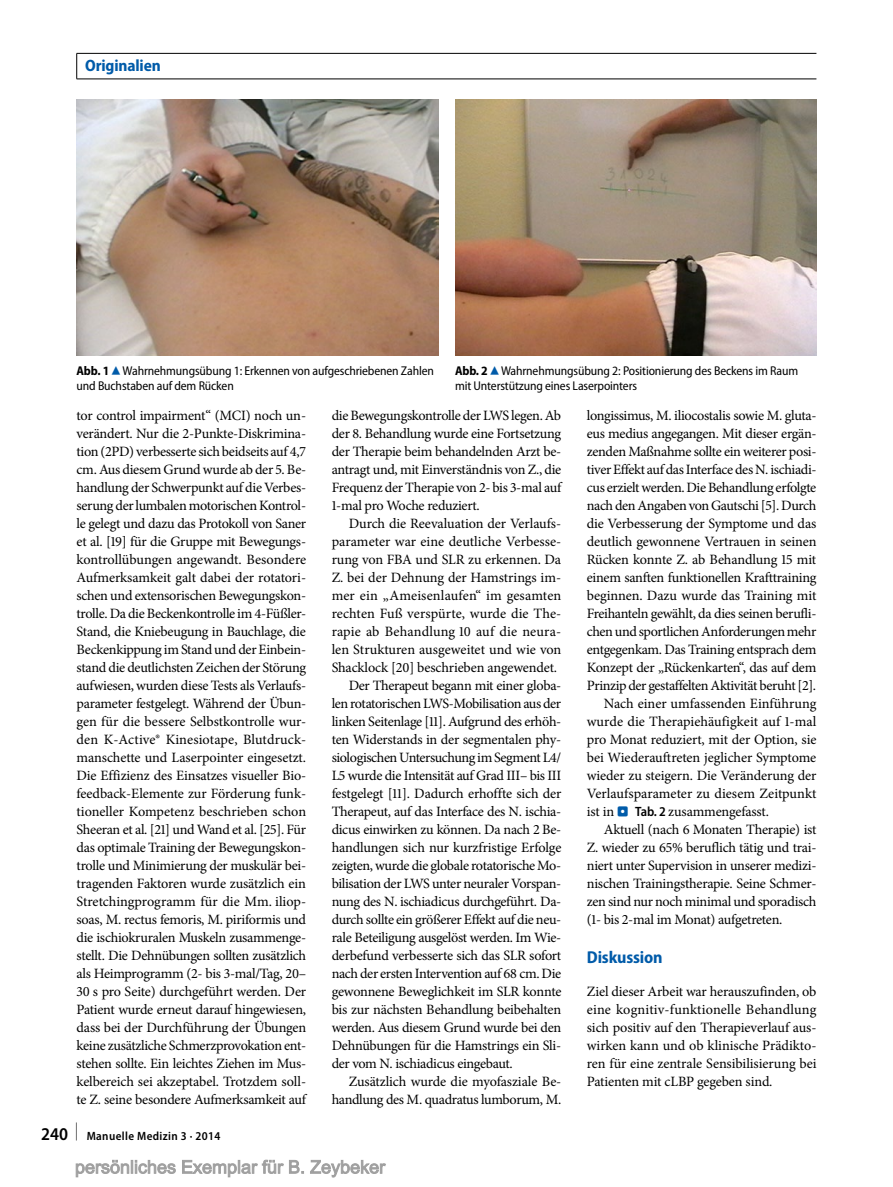
<style>
.page{position:relative;width:893px;height:1187px;background:#fff}
.page>*{position:absolute;margin:0;border:0;box-sizing:border-box;transform-origin:0 0}
.t1{font:700 semi-condensed 17.25px "Myriad Pro";letter-spacing:-.01em;color:#005ba9}
.t2{font:700 semi-condensed 16.5px "Myriad Pro";letter-spacing:-.005em;color:#005ba9}
.t3{font:14.25px/18px "Minion Pro";letter-spacing:-.02em;color:#000;text-align:justify}
.t4{font:14.25px "Minion Pro";letter-spacing:.005em;color:#000}
.t5{font:14.25px "Minion Pro";color:#000}
.t6{font:14.25px "Minion Pro";letter-spacing:.01em;color:#000}
.t7{font:semi-condensed 12.75px/15px "Myriad Pro";letter-spacing:-.01em;color:#000}
.t8{font:600 semi-condensed 12px "Myriad Pro";letter-spacing:.03em;color:#000}
.s1{font-weight:700}
.s2{font-family:"S Buttons";font-stretch:normal;font-size:14.25px;color:#005ba9}
.s3{font-size:18px}
.s4{font-family:"S Buttons";font-size:13.5px;color:#005ba9}
.s5{font-family:"Myriad Pro";font-weight:600;font-stretch:semi-condensed;font-size:13.5px}
</style>
<div class="page">
<img style="left:455px;top:100px;width:361px;height:255px">
<img style="left:77px;top:100px;width:361px;height:255px">
<hr style="left:77px;top:53px;width:739px;height:1px;background:#000">
<svg style="left:76px;top:54px;width:1px;height:25px"></svg>
<hr style="left:77px;top:79px;width:739px;height:1px;background:#000">
<svg style="left:75px;top:1159px;width:311px;height:18px"></svg>
<p class="t2" style="left:85px;top:56px;width:77px">Originalien</p>
<p class="t7" style="left:77px;top:363px;width:359px"><span class="s1">Abb. 1</span><span class="s2">8</span>Wahrnehmungsübung 1: Erkennen von aufgeschriebenen Zahlen und Buchstaben auf dem Rücken</p>
<p class="t7" style="left:455px;top:363px;width:345px"><span class="s1">Abb. 2</span><span class="s2">8</span>Wahrnehmungsübung 2: Positionierung des Beckens im Raum mit Unterstützung eines Laserpointers</p>
<p class="t3" style="left:77px;top:406px;width:231px;text-align:left">tor control impairment“ (MCI) noch un&shy;verändert. Nur die 2-Punkte-Diskrimina&shy;tion (2PD) verbesserte sich beidseits auf 4,7 cm. Aus diesem Grund wurde ab der 5. Be&shy;handlung der Schwerpunkt auf die Verbes&shy;serung der lumbalen motorischen Kontrol&shy;le gelegt und dazu das Protokoll von Saner et al. [19] für die Gruppe mit Bewegungs&shy;kontrollübungen angewandt. Besondere Aufmerksamkeit galt dabei der rotatori&shy;schen und extensorischen Bewegungskon&shy;trolle. Da die Beckenkontrolle im 4-Füßler-Stand, die Kniebeugung in Bauchlage, die Beckenkippung im Stand und der Einbein&shy;stand die deutlichsten Zeichen der Störung aufwiesen, wurden diese Tests als Verlaufs&shy;parameter festgelegt. Während der Übun&shy;gen für die bessere Selbstkontrolle wur&shy;den K-Active® Kinesiotape, Blutdruck&shy;manschette und Laserpointer eingesetzt.<br>Die Effizienz des Einsatzes visueller Bio&shy;feedback-Elemente zur Förderung funk&shy;tioneller Kompetenz beschrieben schon Sheeran et al. [21] und Wand et al. [25]. Für das optimale Training der Bewegungskon&shy;trolle und Minimierung der muskulär bei&shy;tragenden Faktoren wurde zusätzlich ein Stretchingprogramm für die Mm. iliop&shy;soas, M. rectus femoris, M. piriformis und die ischiokruralen Muskeln zusammenge&shy;stellt. Die Dehnübungen sollten zusätzlich als Heimprogramm (2- bis 3-mal/Tag, 20– 30 s pro Seite) durchgeführt werden. Der Patient wurde erneut darauf hingewiesen, dass bei der Durchführung der Übungen keine zusätzliche Schmerzprovokation ent&shy;stehen sollte. Ein leichtes Ziehen im Mus&shy;kelbereich sei akzeptabel. Trotzdem soll&shy;te Z. seine besondere Aufmerksamkeit auf</p>
<p class="t3" style="left:332px;top:406px;width:231px">die Bewegungskontrolle der LWS legen. Ab der 8. Behandlung wurde eine Fortsetzung der Therapie beim behandelnden Arzt be&shy;antragt und, mit Einverständnis von Z., die Frequenz der Therapie von 2- bis 3-mal auf 1-mal pro Woche reduziert.</p>
<p class="t3" style="left:349px;top:514px;width:214px">Durch die Reevaluation der Verlaufs-</p>
<p class="t4" style="left:332px;top:531px;width:231px">parameter war eine deutliche Verbesse-</p>
<p class="t3" style="left:332px;top:550px;width:231px">rung von FBA und SLR zu erkennen. Da</p>
<p class="t3" style="left:332px;top:568px;width:231px">Z. bei der Dehnung der Hamstrings im-</p>
<p class="t6" style="left:332px;top:585px;width:231px">mer ein „Ameisenlaufen“ im gesamten</p>
<p class="t4" style="left:332px;top:603px;width:231px">rechten Fuß verspürte, wurde die The-</p>
<p class="t6" style="left:332px;top:621px;width:231px">rapie ab Behandlung 10 auf die neura-</p>
<p class="t5" style="left:332px;top:639px;width:231px">len Strukturen ausgeweitet und wie von</p>
<p class="t3" style="left:332px;top:658px;width:227px">Shacklock [20] beschrieben angewendet.</p>
<p class="t3" style="left:349px;top:676px;width:214px">Der Therapeut begann mit einer globa-</p>
<p class="t3" style="left:332px;top:694px;width:231px">len rotatorischen LWS-Mobilisation aus der</p>
<p class="t3" style="left:332px;top:712px;width:231px">linken Seitenlage [11]. Aufgrund des erhöh-</p>
<p class="t3" style="left:332px;top:730px;width:231px">ten Widerstands in der segmentalen phy-</p>
<p class="t3" style="left:332px;top:748px;width:231px">siologischen Untersuchung im Segment L4/</p>
<p class="t3" style="left:332px;top:766px;width:231px">L5 wurde die Intensität auf Grad III– bis III</p>
<p class="t3" style="left:332px;top:784px;width:231px">festgelegt [11]. Dadurch erhoffte sich der</p>
<p class="t3" style="left:332px;top:802px;width:231px">Therapeut, auf das Interface des N. ischia-</p>
<p class="t3" style="left:332px;top:820px;width:231px">dicus einwirken zu können. Da nach 2 Be-</p>
<p class="t3" style="left:332px;top:838px;width:231px">handlungen sich nur kurzfristige Erfolge</p>
<p class="t3" style="left:332px;top:856px;width:231px">zeigten, wurde die globale rotatorische Mo-</p>
<p class="t3" style="left:332px;top:874px;width:231px">bilisation der LWS unter neuraler Vorspan-</p>
<p class="t3" style="left:332px;top:892px;width:231px">nung des N. ischiadicus durchgeführt. Da-</p>
<p class="t3" style="left:332px;top:910px;width:231px">durch sollte ein größerer Effekt auf die neu-</p>
<p class="t3" style="left:332px;top:928px;width:231px">rale Beteiligung ausgelöst werden. Im Wie-</p>
<p class="t3" style="left:332px;top:946px;width:231px">derbefund verbesserte sich das SLR sofort</p>
<p class="t3" style="left:332px;top:964px;width:231px">nach der ersten Intervention auf 68 cm. Die</p>
<p class="t3" style="left:332px;top:982px;width:231px">gewonnene Beweglichkeit im SLR konnte</p>
<p class="t3" style="left:332px;top:1000px;width:231px">bis zur nächsten Behandlung beibehalten</p>
<p class="t3" style="left:332px;top:1018px;width:231px">werden. Aus diesem Grund wurde bei den</p>
<p class="t3" style="left:332px;top:1036px;width:231px">Dehnübungen für die Hamstrings ein Sli-</p>
<p class="t3" style="left:332px;top:1054px;width:182px">der vom N. ischiadicus eingebaut.</p>
<p class="t3" style="left:349px;top:1072px;width:214px">Zusätzlich wurde die myofasziale Be-</p>
<p class="t3" style="left:332px;top:1090px;width:231px">handlung des M. quadratus lumborum, M.</p>
<p class="t8" style="left:41px;top:1129px;width:181px"><span class="s3">240 </span><sup>|</sup> Manuelle Medizin 3 · 2014</p>
<p class="t3" style="left:587px;top:406px;width:231px">longissimus, M. iliocostalis sowie M. gluta-</p>
<p class="t3" style="left:587px;top:424px;width:231px">eus medius angegangen. Mit dieser ergän-</p>
<p class="t3" style="left:587px;top:442px;width:231px">zenden Maßnahme sollte ein weiterer posi-</p>
<p class="t3" style="left:587px;top:460px;width:231px">tiver Effekt auf das Interface des N. ischiadi-</p>
<p class="t3" style="left:587px;top:478px;width:231px">cus erzielt werden. Die Behandlung erfolgte</p>
<p class="t3" style="left:587px;top:496px;width:231px">nach den Angaben von Gautschi [5]. Durch</p>
<p class="t3" style="left:587px;top:514px;width:231px">die Verbesserung der Symptome und das</p>
<p class="t3" style="left:587px;top:532px;width:231px">deutlich gewonnene Vertrauen in seinen</p>
<p class="t3" style="left:587px;top:550px;width:231px">Rücken konnte Z. ab Behandlung 15 mit</p>
<p class="t3" style="left:587px;top:568px;width:231px">einem sanften funktionellen Krafttraining</p>
<p class="t3" style="left:587px;top:586px;width:231px">beginnen. Dazu wurde das Training mit</p>
<p class="t3" style="left:587px;top:604px;width:231px">Freihanteln gewählt, da dies seinen berufli-</p>
<p class="t3" style="left:587px;top:622px;width:231px">chen und sportlichen Anforderungen mehr</p>
<p class="t3" style="left:587px;top:640px;width:231px">entgegenkam. Das Training entsprach dem</p>
<p class="t3" style="left:587px;top:658px;width:231px">Konzept der „Rückenkarten“, das auf dem</p>
<p class="t3" style="left:587px;top:676px;width:231px">Prinzip der gestaffelten Aktivität beruht [2].</p>
<p class="t5" style="left:604px;top:693px;width:214px">Nach einer umfassenden Einführung</p>
<p class="t4" style="left:587px;top:711px;width:231px">wurde die Therapiehäufigkeit auf 1-mal</p>
<p class="t3" style="left:587px;top:730px;width:231px">pro Monat reduziert, mit der Option, sie</p>
<p class="t3" style="left:587px;top:748px;width:231px">bei Wiederauftreten jeglicher Symptome</p>
<p class="t3" style="left:587px;top:766px;width:231px">wieder zu steigern. Die Veränderung der</p>
<p class="t4" style="left:587px;top:783px;width:231px">Verlaufsparameter zu diesem Zeitpunkt</p>
<p class="t3" style="left:587px;top:802px;width:184px">ist in <span class="s4">.</span> <span class="s5">Tab. 2</span> zusammengefasst.</p>
<p class="t3" style="left:604px;top:820px;width:214px">Aktuell (nach 6 Monaten Therapie) ist</p>
<p class="t3" style="left:587px;top:838px;width:231px">Z. wieder zu 65% beruflich tätig und trai-</p>
<p class="t3" style="left:587px;top:856px;width:231px">niert unter Supervision in unserer medizi-</p>
<p class="t3" style="left:587px;top:874px;width:231px">nischen Trainingstherapie. Seine Schmer-</p>
<p class="t3" style="left:587px;top:892px;width:231px">zen sind nur noch minimal und sporadisch</p>
<p class="t3" style="left:587px;top:910px;width:197px">(1- bis 2-mal im Monat) aufgetreten.</p>
<p class="t1" style="left:587px;top:947px;width:77px">Diskussion</p>
<p class="t3" style="left:587px;top:982px;width:231px">Ziel dieser Arbeit war herauszufinden, ob eine kognitiv-funktionelle Behandlung sich positiv auf den Therapieverlauf aus&shy;wirken kann und ob klinische Prädikto&shy;ren für eine zentrale Sensibilisierung bei Patienten mit cLBP gegeben sind.</p>
</div>
